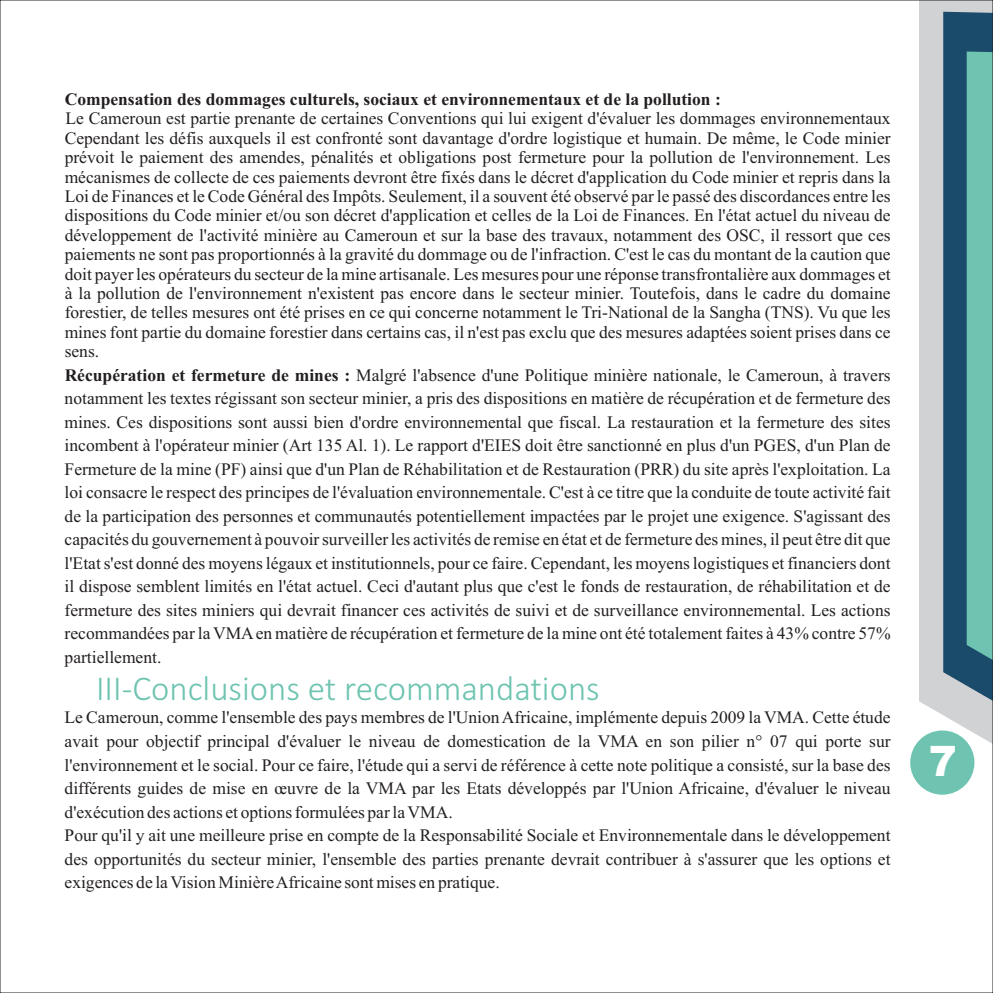
<style>
.page{position:relative;width:993px;height:993px;background:#fff}
.page>*{position:absolute;margin:0;border:0;box-sizing:border-box;transform-origin:0 0}
.t1{font:900 42px "Arial";color:#fff}
.t2{font:300 35px "Calibri";color:#6ec4b1}
.t3{font:17.5px/23.4px "Times New Roman";color:#231f20;text-align:justify}
.t4{font:700 17.5px "Times New Roman";color:#231f20}
.s1{font-weight:700}
</style>
<div class="page">
<svg style="left:909px;top:730px;width:65px;height:64px"></svg>
<svg style="left:918px;top:2px;width:72px;height:793px;fill:#d1d2d4"></svg>
<svg style="left:942px;top:12px;width:48px;height:783px;background:#589097"></svg>
<p class="t4" style="left:65px;top:93px;width:657px">Compensation des dommages culturels, sociaux et environnementaux et de la pollution :</p>
<p class="t3" style="left:65px;top:110px;width:827px;line-height:19.4px">Le Cameroun est partie prenante de certaines Conventions qui lui exigent d'évaluer les dommages environnementaux Cependant les défis auxquels il est confronté sont davantage d'ordre logistique et humain. De même, le Code minier prévoit le paiement des amendes, pénalités et obligations post fermeture pour la pollution de l'environnement. Les mécanismes de collecte de ces paiements devront être fixés dans le décret d'application du Code minier et repris dans la Loi de Finances et le Code Général des Impôts. Seulement, il a souvent été observé par le passé des discordances entre les dispositions du Code minier et/ou son décret d'application et celles de la Loi de Finances. En l'état actuel du niveau de développement de l'activité minière au Cameroun et sur la base des travaux, notamment des OSC, il ressort que ces paiements ne sont pas proportionnés à la gravité du dommage ou de l'infraction. C'est le cas du montant de la caution que doit payer les opérateurs du secteur de la mine artisanale. Les mesures pour une réponse transfrontalière aux dommages et à la pollution de l'environnement n'existent pas encore dans le secteur minier. Toutefois, dans le cadre du domaine forestier, de telles mesures ont été prises en ce qui concerne notamment le Tri-National de la Sangha (TNS). Vu que les mines font partie du domaine forestier dans certains cas, il n'est pas exclu que des mesures adaptées soient prises dans ce sens.</p>
<p class="t3" style="left:65px;top:364px;width:827px"><span class="s1">Récupération et fermeture de mines :</span> Malgré l'absence d'une Politique minière nationale, le Cameroun, à travers notamment les textes régissant son secteur minier, a pris des dispositions en matière de récupération et de fermeture des mines. Ces dispositions sont aussi bien d'ordre environnemental que fiscal. La restauration et la fermeture des sites incombent à l'opérateur minier (Art 135 Al. 1). Le rapport d'EIES doit être sanctionné en plus d'un PGES, d'un Plan de Fermeture de la mine (PF) ainsi que d'un Plan de Réhabilitation et de Restauration (PRR) du site après l'exploitation. La loi consacre le respect des principes de l'évaluation environnementale. C'est à ce titre que la conduite de toute activité fait de la participation des personnes et communautés potentiellement impactées par le projet une exigence. S'agissant des capacités du gouvernement à pouvoir surveiller les activités de remise en état et de fermeture des mines, il peut être dit que l'Etat s'est donné des moyens légaux et institutionnels, pour ce faire. Cependant, les moyens logistiques et financiers dont il dispose semblent limités en l'état actuel. Ceci d'autant plus que c'est le fonds de restauration, de réhabilitation et de fermeture des sites miniers qui devrait financer ces activités de suivi et de surveillance environnemental. Les actions recommandées par la VMAen matière de récupération et fermeture de la mine ont été totalement faites à 43% contre 57% partiellement.</p>
<h2 class="t2" style="left:96px;top:673px;width:505px">III-Conclusions et recommandations</h2>
<p class="t3" style="left:65px;top:707px;width:827px;text-align:left">Le Cameroun, comme l'ensemble des pays membres de l'Union Africaine, implémente depuis 2009 la VMA. Cette étude avait pour objectif principal d'évaluer le niveau de domestication de la VMA en son pilier n° 07 qui porte sur l'environnement et le social. Pour ce faire, l'étude qui a servi de référence à cette note politique a consisté, sur la base des différents guides de mise en œuvre de la VMA par les Etats développés par l'Union Africaine, d'évaluer le niveau d'exécution des actions et options formulées par la VMA.<br>Pour qu'il y ait une meilleure prise en compte de la Responsabilité Sociale et Environnementale dans le développement des opportunités du secteur minier, l'ensemble des parties prenante devrait contribuer à s'assurer que les options et exigences de la Vision Minière Africaine sont mises en pratique.</p>
<h1 class="t1" style="left:928px;top:746px;width:30px">7</h1>
</div>
